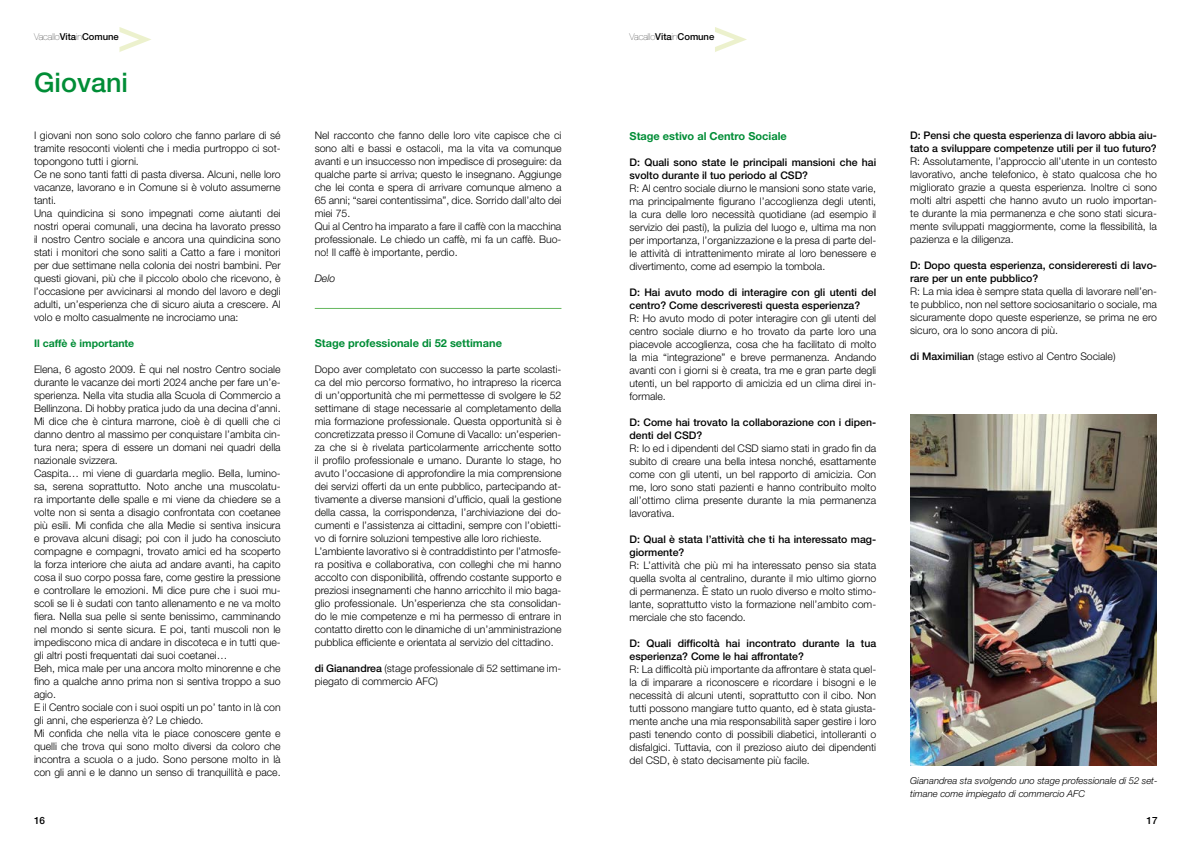
<style>
.page{position:relative;width:1191px;height:842px;background:#fff}
.page>*{position:absolute;margin:0;border:0;box-sizing:border-box;transform-origin:0 0}
.t1{font:500 27px "Helvetica Neue LT Std";color:#008d36}
.t2{font:700 11px "Helvetica Neue LT Std";color:#008d36}
.t3{font:300 10.5px/13px "Helvetica Neue LT Std";color:#000;text-align:justify}
.t4{font:500 10.5px/13px "Helvetica Neue LT Std";color:#000}
.t5{font:700 10.5px "Helvetica Neue LT Std";color:#008d36}
.t6{font:italic 300 10.5px "Helvetica Neue LT Std";color:#000}
.t7{font:500 10px "Helvetica Neue LT Std";color:#000}
.t8{font:italic 300 9.5px/13px "Helvetica Neue LT Std";color:#000}
.t9{font:500 9.5px "Helvetica Neue LT Std";letter-spacing:-.005em;color:#000}
.s1{font-weight:200}
.s2{font-weight:500}
</style>
<div class="page">
<svg style="left:119px;top:27px;width:32px;height:25px"></svg>
<svg style="left:715px;top:27px;width:32px;height:25px"></svg>
<img style="left:910px;top:414px;width:247px;height:352px">
<hr style="left:315px;top:308px;width:246px;height:1px;background:#3fa535">
<p class="t9" style="left:34px;top:31px;width:86px"><span class="s1">Vacallo</span>Vita<span class="s1">in</span>Comune</p>
<p class="t9" style="left:629px;top:31px;width:86px"><span class="s1">Vacallo</span>Vita<span class="s1">in</span>Comune</p>
<h1 class="t1" style="left:34px;top:66px;width:96px">Giovani</h1>
<p class="t3" style="left:34px;top:129px;width:248px;text-align:left">I giovani non sono solo coloro che fanno parlare di sé tramite resoconti violenti che i media purtroppo ci sot&shy;topongono tutti i giorni.<br>Ce ne sono tanti fatti di pasta diversa. Alcuni, nelle loro vacanze, lavorano e in Comune si è voluto assumerne tanti.<br>Una quindicina si sono impegnati come aiutanti dei nostri operai comunali, una decina ha lavorato presso il nostro Centro sociale e ancora una quindicina sono stati i monitori che sono saliti a Catto a fare i monitori per due settimane nella colonia dei nostri bambini. Per questi giovani, più che il piccolo obolo che ricevono, è l’occasione per avvicinarsi al mondo del lavoro e degli adulti, un’esperienza che di sicuro aiuta a crescere. Al volo e molto casualmente ne incrociamo una:</p>
<p class="t5" style="left:34px;top:337px;width:102px">Il caffè è importante</p>
<p class="t3" style="left:34px;top:363px;width:248px;text-align:left">Elena, 6 agosto 2009. È qui nel nostro Centro sociale durante le vacanze dei morti 2024 anche per fare un’e&shy;sperienza. Nella vita studia alla Scuola di Commercio a Bellinzona. Di hobby pratica judo da una decina d’anni.<br>Mi dice che è cintura marrone, cioè è di quelli che ci danno dentro al massimo per conquistare l’ambita cin&shy;tura nera; spera di essere un domani nei quadri della nazionale svizzera.<br>Caspita… mi viene di guardarla meglio. Bella, lumino&shy;sa, serena soprattutto. Noto anche una muscolatu&shy;ra importante delle spalle e mi viene da chiedere se a volte non si senta a disagio confrontata con coetanee più esili. Mi confida che alla Medie si sentiva insicura e provava alcuni disagi; poi con il judo ha conosciuto compagne e compagni, trovato amici ed ha scoperto la forza interiore che aiuta ad andare avanti, ha capito cosa il suo corpo possa fare, come gestire la pressione e controllare le emozioni. Mi dice pure che i suoi mu&shy;scoli se li è sudati con tanto allenamento e ne va molto fiera. Nella sua pelle si sente benissimo, camminando nel mondo si sente sicura. E poi, tanti muscoli non le impediscono mica di andare in discoteca e in tutti que&shy;gli altri posti frequentati dai suoi coetanei…<br>Beh, mica male per una ancora molto minorenne e che fino a qualche anno prima non si sentiva troppo a suo agio.<br>E il Centro sociale con i suoi ospiti un po’ tanto in là con gli anni, che esperienza è? Le chiedo.<br>Mi confida che nella vita le piace conoscere gente e quelli che trova qui sono molto diversi da coloro che incontra a scuola o a judo. Sono persone molto in là con gli anni e le danno un senso di tranquillità e pace.</p>
<p class="t2" style="left:629px;top:129px;width:159px">Stage estivo al Centro Sociale</p>
<p class="t4" style="left:629px;top:155px;width:248px">D: Quali sono state le principali mansioni che hai svolto durante il tuo periodo al CSD?</p>
<p class="t3" style="left:629px;top:181px;width:248px">R: Al centro sociale diurno le mansioni sono state varie, ma principalmente figurano l’accoglienza degli utenti, la cura delle loro necessità quotidiane (ad esempio il servizio dei pasti), la pulizia del luogo e, ultima ma non per importanza, l’organizzazione e la presa di parte del&shy;le attività di intrattenimento mirate al loro benessere e divertimento, come ad esempio la tombola.</p>
<p class="t4" style="left:629px;top:285px;width:248px">D: Hai avuto modo di interagire con gli utenti del centro? Come descriveresti questa esperienza?</p>
<p class="t3" style="left:629px;top:311px;width:248px">R: Ho avuto modo di poter interagire con gli utenti del centro sociale diurno e ho trovato da parte loro una piacevole accoglienza, cosa che ha facilitato di molto la mia “integrazione” e breve permanenza. Andando avanti con i giorni si è creata, tra me e gran parte degli utenti, un bel rapporto di amicizia ed un clima direi in&shy;formale.</p>
<p class="t4" style="left:629px;top:415px;width:248px">D: Come hai trovato la collaborazione con i dipen&shy;denti del CSD?</p>
<p class="t3" style="left:629px;top:441px;width:248px">R: Io ed i dipendenti del CSD siamo stati in grado fin da subito di creare una bella intesa nonché, esattamente come con gli utenti, un bel rapporto di amicizia. Con me, loro sono stati pazienti e hanno contribuito molto all’ottimo clima presente durante la mia permanenza lavorativa.</p>
<p class="t4" style="left:629px;top:532px;width:248px">D: Qual è stata l’attività che ti ha interessato mag&shy;giormente?</p>
<p class="t3" style="left:629px;top:558px;width:248px">R: L’attività che più mi ha interessato penso sia stata quella svolta al centralino, durante il mio ultimo giorno di permanenza. È stato un ruolo diverso e molto stimo&shy;lante, soprattutto visto la formazione nell’ambito com&shy;merciale che sto facendo.</p>
<p class="t4" style="left:629px;top:636px;width:248px">D: Quali difficoltà hai incontrato durante la tua esperienza? Come le hai affrontate?</p>
<p class="t3" style="left:629px;top:662px;width:248px">R: La difficoltà più importante da affrontare è stata quel&shy;la di imparare a riconoscere e ricordare i bisogni e le necessità di alcuni utenti, soprattutto con il cibo. Non tutti possono mangiare tutto quanto, ed è stata giusta&shy;mente anche una mia responsabilità saper gestire i loro pasti tenendo conto di possibili diabetici, intolleranti o disfalgici. Tuttavia, con il prezioso aiuto dei dipendenti del CSD, è stato decisamente più facile.</p>
<p class="t3" style="left:315px;top:129px;width:248px;text-align:left">Nel racconto che fanno delle loro vite capisce che ci sono alti e bassi e ostacoli, ma la vita va comunque avanti e un insuccesso non impedisce di proseguire: da qualche parte si arriva; questo le insegnano. Aggiunge che lei conta e spera di arrivare comunque almeno a 65 anni; “sarei contentissima”, dice. Sorrido dall’alto dei miei 75.<br>Qui al Centro ha imparato a fare il caffè con la macchina professionale. Le chiedo un caffè, mi fa un caffè. Buo&shy;no! Il caffè è importante, perdio.</p>
<p class="t6" style="left:315px;top:272px;width:22px">Delo</p>
<p class="t2" style="left:315px;top:337px;width:189px">Stage professionale di 52 settimane</p>
<p class="t3" style="left:315px;top:363px;width:248px;text-align:left">Dopo aver completato con successo la parte scolasti&shy;ca del mio percorso formativo, ho intrapreso la ricerca di un’opportunità che mi permettesse di svolgere le 52 settimane di stage necessarie al completamento della mia formazione professionale. Questa opportunità si è concretizzata presso il Comune di Vacallo: un’esperien&shy;za che si è rivelata particolarmente arricchente sotto il profilo professionale e umano. Durante lo stage, ho avuto l’occasione di approfondire la mia comprensione dei servizi offerti da un ente pubblico, partecipando at&shy;tivamente a diverse mansioni d’ufficio, quali la gestione della cassa, la corrispondenza, l’archiviazione dei do&shy;cumenti e l’assistenza ai cittadini, sempre con l’obietti&shy;vo di fornire soluzioni tempestive alle loro richieste.<br>L’ambiente lavorativo si è contraddistinto per l’atmosfe&shy;ra positiva e collaborativa, con colleghi che mi hanno accolto con disponibilità, offrendo costante supporto e preziosi insegnamenti che hanno arricchito il mio baga&shy;glio professionale. Un’esperienza che sta consolidan&shy;do le mie competenze e mi ha permesso di entrare in contatto diretto con le dinamiche di un’amministrazione pubblica efficiente e orientata al servizio del cittadino.</p>
<p class="t3" style="left:315px;top:662px;width:248px"><span class="s2">di Gianandrea</span> (stage professionale di 52 settimane im&shy;piegato di commercio AFC)</p>
<p class="t4" style="left:910px;top:129px;width:248px">D: Pensi che questa esperienza di lavoro abbia aiu&shy;tato a sviluppare competenze utili per il tuo futuro?</p>
<p class="t3" style="left:910px;top:155px;width:248px">R: Assolutamente, l’approccio all’utente in un contesto lavorativo, anche telefonico, è stato qualcosa che ho migliorato grazie a questa esperienza. Inoltre ci sono molti altri aspetti che hanno avuto un ruolo importan&shy;te durante la mia permanenza e che sono stati sicura&shy;mente sviluppati maggiormente, come la flessibilità, la pazienza e la diligenza.</p>
<p class="t4" style="left:910px;top:259px;width:248px">D: Dopo questa esperienza, considereresti di lavo&shy;rare per un ente pubblico?</p>
<p class="t3" style="left:910px;top:285px;width:248px">R: La mia idea è sempre stata quella di lavorare nell’en&shy;te pubblico, non nel settore sociosanitario o sociale, ma sicuramente dopo queste esperienze, se prima ne ero sicuro, ora lo sono ancora di più.</p>
<p class="t3" style="left:910px;top:350px;width:207px"><span class="s2">di Maximilian</span> (stage estivo al Centro Sociale)</p>
<p class="t8" style="left:910px;top:774px;width:249px">Gianandrea sta svolgendo uno stage professionale di 52 set&shy;timane come impiegato di commercio AFC</p>
<p class="t7" style="left:34px;top:814px;width:13px">16</p>
<p class="t7" style="left:1146px;top:814px;width:13px">17</p>
</div>
